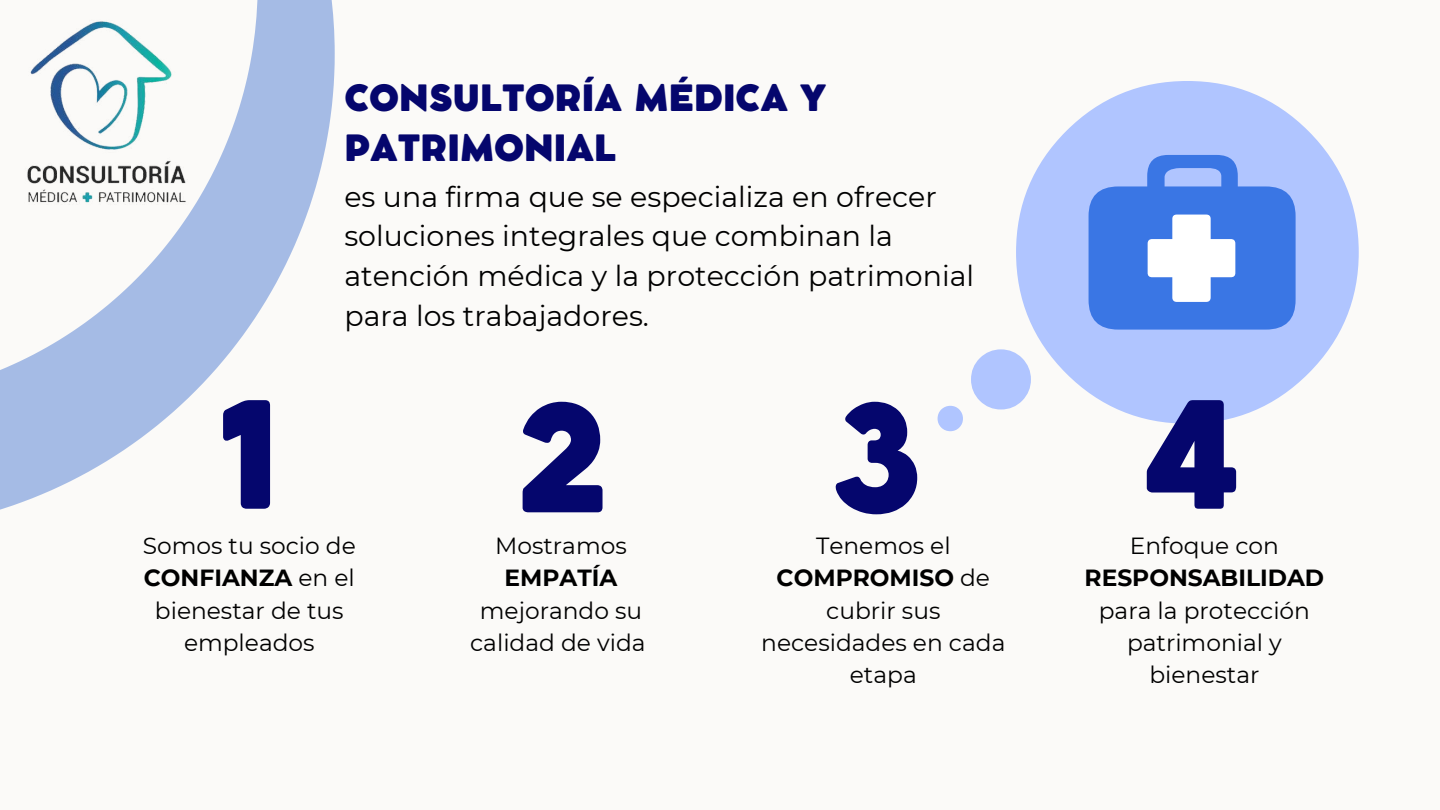
<style>
.page{position:relative;width:1440px;height:810px;background:#fbfaf8}
.page>*{position:absolute;margin:0;border:0;box-sizing:border-box;transform-origin:0 0}
.t1{font:800 146.4px "Cocomat Pro";color:#05066d}
.t2{font:800 35.8px/49.5px "Cocomat Pro";color:#05066d}
.t3{font:28.4px/39.8px "Montserrat";color:#000}
.t4{font:23.3px/32.2px "Montserrat";color:#000;text-align:center}
.t5{font:700 23.3px "Montserrat";color:#000}
.s1{font-weight:700}
</style>
<div class="page">
<svg style="left:0;top:0;width:335px;height:510px"></svg>
<svg style="left:938px;top:81px;width:421px;height:350px;fill:#b0c5ff"></svg>
<svg style="left:1089px;top:155px;width:207px;height:175px;background:#6895eb"></svg>
<img style="left:25px;top:16px;width:163px;height:193px">
<h2 class="t2" style="left:344px;top:77px;width:483px">CONSULTORÍA MÉDICA Y<br>PATRIMONIAL</h2>
<p class="t3" style="left:344px;top:177px;width:631px">es una firma que se especializa en ofrecer soluciones integrales que combinan la atención médica y la protección patrimonial para los trabajadores.</p>
<h1 class="t1" style="left:219px;top:400px;width:62px">1</h1>
<p class="t4" style="left:143px;top:530px;width:215px">Somos tu socio de<br><span class="s1">CONFIANZA</span> en el bienestar de tus empleados</p>
<h1 class="t1" style="left:517px;top:404px;width:94px">2</h1>
<h1 class="t1" style="left:832px;top:404px;width:92px">3</h1>
<h1 class="t1" style="left:1141px;top:400px;width:101px">4</h1>
<p class="t4" style="left:495px;top:530px;width:133px">Mostramos</p>
<p class="t5" style="left:505px;top:564px;width:114px">EMPATÍA</p>
<p class="t4" style="left:470px;top:594px;width:177px">mejorando su calidad de vida</p>
<p class="t4" style="left:761px;top:530px;width:246px">Tenemos el<br><span class="s1">COMPROMISO</span> de cubrir sus necesidades en cada etapa</p>
<p class="t4" style="left:1130px;top:530px;width:151px">Enfoque con</p>
<p class="t5" style="left:1085px;top:564px;width:241px">RESPONSABILIDAD</p>
<p class="t4" style="left:1099px;top:594px;width:213px">para la protección patrimonial y bienestar</p>
</div>
